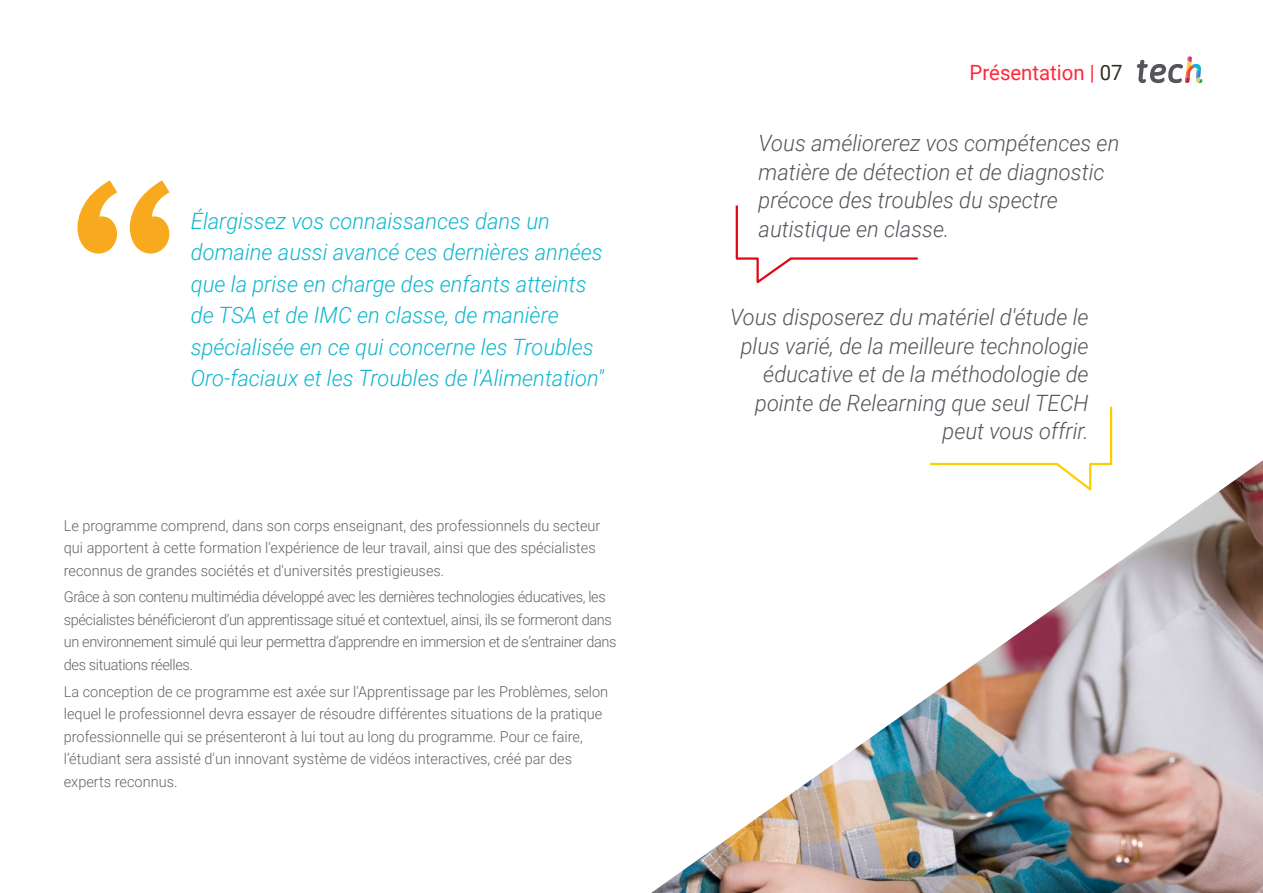
<style>
.page{position:relative;width:1263px;height:893px;background:#fff}
.page>*{position:absolute;margin:0;border:0;box-sizing:border-box;transform-origin:0 0}
.t1{font:italic 300 22.5px/28.5px "Roboto";color:#52555b;text-align:right}
.t2{font:italic 300 22.5px/31.5px "Roboto";color:#0fb6cf}
.t3{font:21px "Roboto";color:#ff293a}
.t4{font:300 15px/22.5px "Roboto";color:#61646a}
.t5{font:300 15px/22.5px "Roboto";letter-spacing:-.025em;color:#61646a}
.s1{color:#312e20}
</style>
<div class="page">
<svg style="left:77px;top:180px;width:93px;height:74px"></svg>
<img style="left:651px;top:460px;width:612px;height:433px">
<svg style="left:928px;top:406px;width:185px;height:88px"></svg>
<svg style="left:735px;top:205px;width:183px;height:79px"></svg>
<svg style="left:1137px;top:56px;width:65px;height:28px"></svg>
<p class="t2" style="left:191px;top:204px;width:414px">Élargissez vos connaissances dans un domaine aussi avancé ces dernières années que la prise en charge des enfants atteints de TSA et de IMC en classe, de manière spécialisée en ce qui concerne les Troubles Oro-faciaux et les Troubles de l'Alimentation"</p>
<p class="t4" style="left:64px;top:513px;width:538px">Le programme comprend, dans son corps enseignant, des professionnels du secteur qui apportent à cette formation l'expérience de leur travail, ainsi que des spécialistes reconnus de grandes sociétés et d'universités prestigieuses.</p>
<p class="t5" style="left:64px;top:585px;width:554px">Grâce à son contenu multimédia développé avec les dernières technologies éducatives, les spécialistes bénéficieront d’un apprentissage situé et contextuel, ainsi, ils se formeront dans un environnement simulé qui leur permettra d’apprendre en immersion et de s’entrainer dans des situations réelles.</p>
<p class="t4" style="left:64px;top:679px;width:546px">La conception de ce programme est axée sur l'Apprentissage par les Problèmes, selon lequel le professionnel devra essayer de résoudre différentes situations de la pratique professionnelle qui se présenteront à lui tout au long du programme. Pour ce faire, l’étudiant sera assisté d'un innovant système de vidéos interactives, créé par des experts reconnus.</p>
<h2 class="t3" style="left:970px;top:57px;width:155px">Présentation | <span class="s1">07</span></h2>
<h1 class="t1" style="left:759px;top:128px;width:362px;text-align:left">Vous améliorerez vos compétences en matière de détection et de diagnostic précoce des troubles du spectre autistique en classe.</h1>
<h1 class="t1" style="left:730px;top:302px;width:360px">Vous disposerez du matériel d'étude le plus varié, de la meilleure technologie éducative et de la méthodologie de pointe de Relearning que seul TECH peut vous offrir.</h1>
</div>
